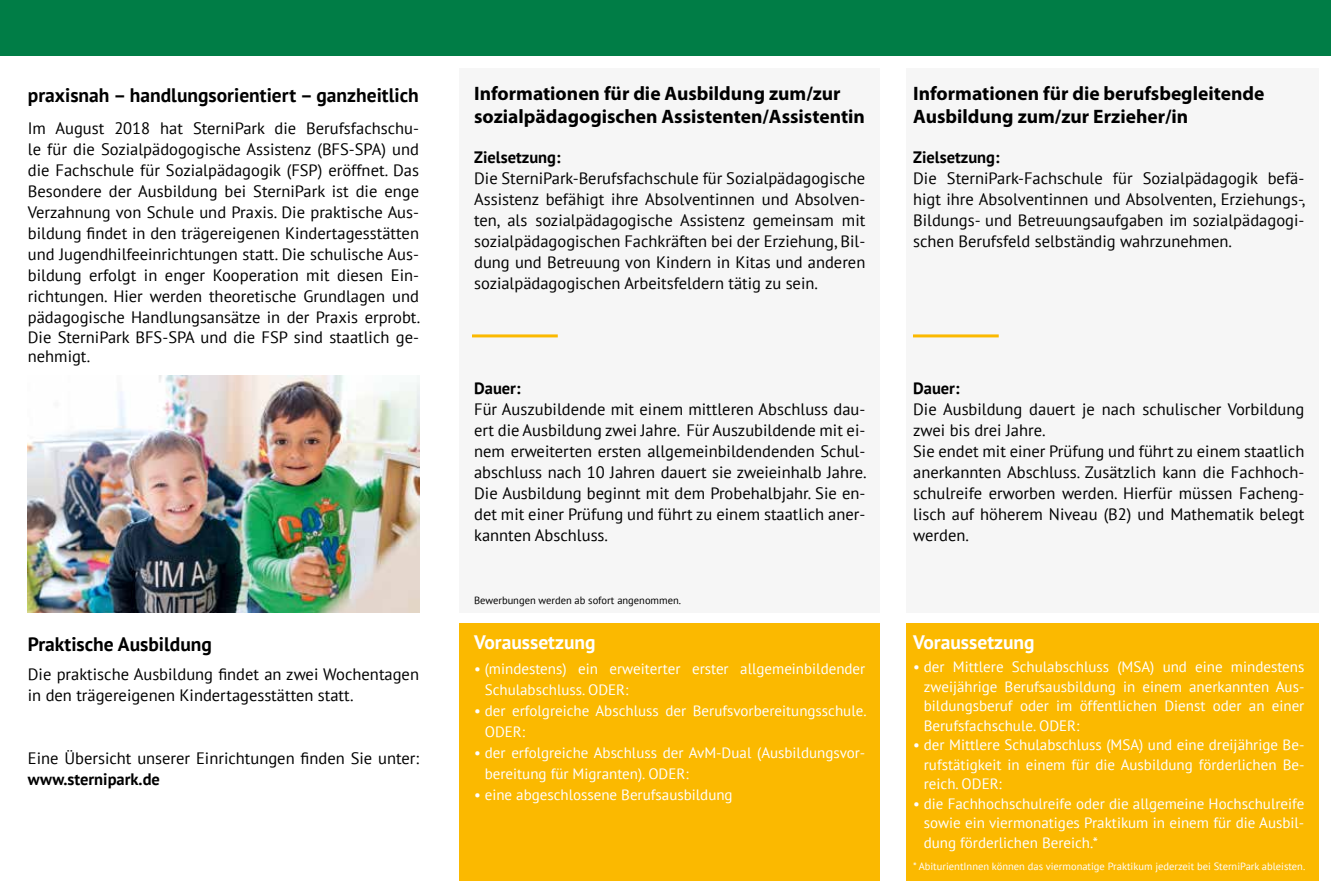
<style>
.page{position:relative;width:1331px;height:893px;background:#fff}
.page>*{position:absolute;margin:0;border:0;box-sizing:border-box;transform-origin:0 0}
.t1{font:700 19.5px/23.4px "Myriad Pro";color:#000}
.t2{font:700 19.5px "PT Sans";color:#000}
.t3{font:700 19.5px "PT Sans";color:#fff}
.t4{font:16.5px/21px "PT Sans";color:#000;text-align:justify}
.t5{font:700 16.5px "PT Sans";color:#000}
.t6{font:15px/19.5px "PT Sans";color:#fff}
.t7{font:10.5px "PT Sans";color:#fff}
.t8{font:10.5px "PT Sans";color:#000}
</style>
<div class="page">
<div style="left:459px;top:68px;width:421px;height:544px;background:#f6f6f6"></div>
<div style="left:906px;top:68px;width:412px;height:544px;background:#f6f6f6"></div>
<div style="left:459px;top:623px;width:421px;height:257px;background:#fbb900"></div>
<div style="left:906px;top:623px;width:412px;height:257px;background:#fbb900"></div>
<img style="left:28px;top:376px;width:391px;height:236px">
<hr style="left:472px;top:334px;width:86px;height:3px;background:#fbb900">
<hr style="left:913px;top:334px;width:86px;height:3px;background:#fbb900">
<div style="left:0;top:0;width:1331px;height:55px;background:#007d46"></div>
<p class="t2" style="left:28px;top:82px;width:392px">praxisnah – handlungsorientiert – ganzheitlich</p>
<p class="t4" style="left:28px;top:117px;width:394px">Im August 2018 hat SterniPark die Berufsfachschu&shy;le für die Sozialpädogogische Assistenz (BFS-SPA) und die Fachschule für Sozialpädagogik (FSP) eröffnet. Das Besondere der Ausbildung bei SterniPark ist die enge Verzahnung von Schule und Praxis. Die praktische Aus&shy;bildung findet in den trägereigenen Kindertagesstätten und Jugendhilfeeinrichtungen statt. Die schulische Aus&shy;bildung erfolgt in enger Kooperation mit diesen Ein&shy;richtungen. Hier werden theoretische Grundlagen und pädagogische Handlungsansätze in der Praxis erprobt.<br>Die SterniPark BFS-SPA und die FSP sind staatlich ge&shy;nehmigt.</p>
<p class="t2" style="left:28px;top:631px;width:186px">Praktische Ausbildung</p>
<p class="t4" style="left:28px;top:664px;width:393px">Die praktische Ausbildung findet an zwei Wochentagen in den trägereigenen Kindertagesstätten statt.</p>
<p class="t4" style="left:28px;top:748px;width:393px">Eine Übersicht unserer Einrichtungen finden Sie unter:</p>
<p class="t5" style="left:28px;top:769px;width:134px">www.sternipark.de</p>
<p class="t1" style="left:474px;top:82px;width:392px">Informationen für die Ausbildung zum/zur sozialpädagogischen Assistenten/Assistentin</p>
<p class="t5" style="left:474px;top:146px;width:88px">Zielsetzung:</p>
<p class="t4" style="left:474px;top:167px;width:393px">Die SterniPark-Berufsfachschule für Sozialpädagogische Assistenz befähigt ihre Absolventinnen und Absolven&shy;ten, als sozialpädagogische Assistenz gemeinsam mit sozialpädagogischen Fachkräften bei der Erziehung, Bil&shy;dung und Betreuung von Kindern in Kitas und anderen sozialpädagogischen Arbeitsfeldern tätig zu sein.</p>
<p class="t5" style="left:474px;top:377px;width:48px">Dauer:</p>
<p class="t4" style="left:474px;top:398px;width:394px">Für Auszubildende mit einem mittleren Abschluss dau&shy;ert die Ausbildung zwei Jahre. Für Auszubildende mit ei&shy;nem erweiterten ersten allgemeinbildendenden Schul&shy;abschluss nach 10 Jahren dauert sie zweieinhalb Jahre.<br>Die Ausbildung beginnt mit dem Probehalbjahr. Sie en&shy;det mit einer Prüfung und führt zu einem staatlich aner&shy;kannten Abschluss.</p>
<p class="t8" style="left:474px;top:593px;width:208px">Bewerbungen werden ab sofort angenommen.</p>
<p class="t3" style="left:474px;top:629px;width:123px">Voraussetzung</p>
<p class="t6" style="left:485px;top:658px;width:382px;line-height:21px;text-indent:-11px">• (mindestens) ein erweiterter erster allgemeinbildender<br>Schulabschluss. ODER:</p>
<p class="t6" style="left:485px;top:700px;width:383px;line-height:21px;text-indent:-11px">• der erfolgreiche Abschluss der Berufsvorbereitungsschule.<br>ODER:</p>
<p class="t6" style="left:485px;top:742px;width:382px;line-height:21px;text-indent:-11px">• der erfolgreiche Abschluss der AvM-Dual (Ausbildungsvor&shy;bereitung für Migranten). ODER:</p>
<p class="t6" style="left:474px;top:784px;width:260px">• eine abgeschlossene Berufsausbildung</p>
<p class="t1" style="left:913px;top:82px;width:353px">Informationen für die berufsbegleitende<br>Ausbildung zum/zur Erzieher/in</p>
<p class="t5" style="left:913px;top:146px;width:88px">Zielsetzung:</p>
<p class="t4" style="left:913px;top:167px;width:394px">Die SterniPark-Fachschule für Sozialpädagogik befä&shy;higt ihre Absolventinnen und Absolventen, Erziehungs-, Bildungs- und Betreuungsaufgaben im sozialpädagogi&shy;schen Berufsfeld selbständig wahrzunehmen.</p>
<p class="t5" style="left:913px;top:377px;width:48px">Dauer:</p>
<p class="t4" style="left:913px;top:398px;width:393px;text-align:left">Die Ausbildung dauert je nach schulischer Vorbildung zwei bis drei Jahre.<br>Sie endet mit einer Prüfung und führt zu einem staatlich anerkannten Abschluss. Zusätzlich kann die Fachhoch&shy;schulreife erworben werden. Hierfür müssen Facheng&shy;lisch auf höherem Niveau (B2) und Mathematik belegt werden.</p>
<p class="t3" style="left:913px;top:629px;width:123px">Voraussetzung</p>
<p class="t6" style="left:924px;top:657px;width:382px;text-align:justify;text-indent:-11px">• der Mittlere Schulabschluss (MSA) und eine mindestens zweijährige Berufsausbildung in einem anerkannten Aus&shy;bildungsberuf oder im öffentlichen Dienst oder an einer Berufsfachschule. ODER:</p>
<p class="t6" style="left:924px;top:735px;width:382px;text-align:justify;text-indent:-11px">• der Mittlere Schulabschluss (MSA) und eine dreijährige Be&shy;rufstätigkeit in einem für die Ausbildung förderlichen Be&shy;reich. ODER:</p>
<p class="t6" style="left:924px;top:793px;width:382px;text-align:justify;text-indent:-11px">• die Fachhochschulreife oder die allgemeine Hochschulreife sowie ein viermonatiges Praktikum in einem für die Ausbil&shy;dung förderlichen Bereich.*</p>
<p class="t7" style="left:913px;top:860px;width:394px">* AbiturientInnen können das viermonatige Praktikum jederzeit bei SterniPark ableisten.</p>
</div>
